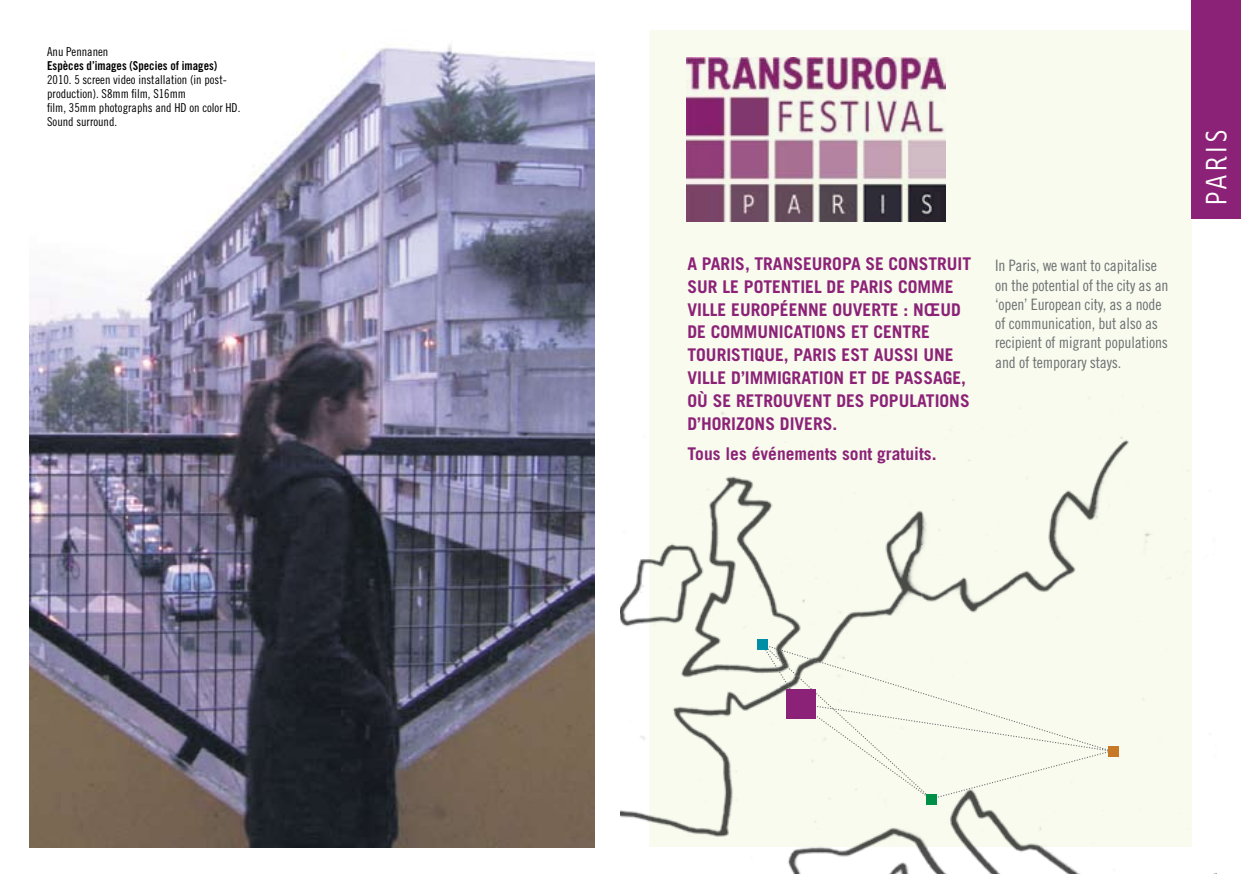
<style>
.page{position:relative;width:1241px;height:874px;background:#fff}
.page>*{position:absolute;margin:0;border:0;box-sizing:border-box;transform-origin:0 0}
.t1{font:33.95px "Tarzana Narrow";letter-spacing:.06em;color:#fff}
.t2{font:700 17.5px/31px "Trade Gothic";color:#8c2277}
.t3{font:15.75px/19.2px "Trade Gothic Cond Eighteen";letter-spacing:-.01em;color:#6d6f71}
.t4{font:12.25px/14px "Trade Gothic Cond Eighteen";color:#000}
.t5{font:12.25px "Trade Gothic Bold Cond Twenty";color:#000}
</style>
<div class="page">
<div style="left:649px;top:30px;width:542px;height:816px;background:#f8fbee"></div>
<img style="left:620px;top:391px;width:572px;height:482px">
<img style="left:686px;top:57px;width:259px;height:164px">
<svg style="left:761px;top:643px;width:350px;height:156px"></svg>
<div style="left:786px;top:689px;width:29px;height:29px;background:#8c2277"></div>
<div style="left:1108px;top:745px;width:10px;height:11px;background:#c77927"></div>
<div style="left:756px;top:638px;width:11px;height:11px;background:#008ea7"></div>
<div style="left:926px;top:793px;width:10px;height:11px;background:#008f46"></div>
<img style="left:30px;top:45px;width:564px;height:802px">
<div style="left:1191px;top:0;width:49px;height:218px;background:#8c2277"></div>
<p class="t4" style="left:47px;top:44px;width:63px">Anu Pennanen</p>
<p class="t5" style="left:47px;top:58px;width:172px">Espèces d’images (Species of images)</p>
<p class="t4" style="left:47px;top:72px;width:195px">2010. 5 screen video installation (in post&shy;production). S8mm film, S16mm<br>film, 35mm photographs and HD on color HD.<br>Sound surround.</p>
<p class="t2" style="left:687px;top:248px;width:33px">A PARIS</p>
<p class="t2" style="left:744px;top:248px;width:29px">, TRANSEUROPA</p>
<p class="t2" style="left:865px;top:248px;width:34px">SE CONSTRUIT</p>
<p class="t2" style="left:687px;top:271px;width:11px">SUR</p>
<p class="t2" style="left:722px;top:271px;width:31px">LE POTENTIEL</p>
<p class="t2" style="left:826px;top:271px;width:42px">DE PARIS</p>
<p class="t2" style="left:897px;top:271px;width:12px">COMME</p>
<p class="t2" style="left:687px;top:293px;width:9px">VILLE</p>
<p class="t2" style="left:731px;top:293px;width:11px">EUROP</p>
<p class="t2" style="left:779px;top:293px;width:19px">ÉENNE</p>
<p class="t2" style="left:832px;top:293px;width:11px">OUVERTE</p>
<p class="t2" style="left:903px;top:293px;width:48px">: NŒUD</p>
<p class="t2" style="left:687px;top:316px;width:34px">DE COMMUNICATIONS</p>
<p class="t2" style="left:850px;top:316px;width:33px">ET CENTRE</p>
<p class="t2" style="left:687px;top:339px;width:10px">TOURISTIQUE</p>
<p class="t2" style="left:783px;top:339px;width:29px">, PARIS</p>
<p class="t2" style="left:841px;top:339px;width:10px">EST</p>
<p class="t2" style="left:873px;top:339px;width:10px">AUSSI</p>
<p class="t2" style="left:923px;top:339px;width:11px">UNE</p>
<p class="t2" style="left:687px;top:362px;width:9px">VILLE</p>
<p class="t2" style="left:731px;top:362px;width:24px">D’IMMIGRATION</p>
<p class="t2" style="left:848px;top:362px;width:56px">ETDEPASSAGE</p>
<p class="t2" style="left:961px;top:362px;width:6px">,</p>
<p class="t2" style="left:687px;top:384px;width:60px">OÙ SE RETROUVENT</p>
<p class="t2" style="left:836px;top:384px;width:10px">DES</p>
<p class="t2" style="left:869px;top:384px;width:10px">POPULATIONS</p>
<p class="t2" style="left:687px;top:407px;width:23px">D’HORI</p>
<p class="t2" style="left:736px;top:407px;width:20px">ZONS</p>
<p class="t2" style="left:779px;top:407px;width:10px">DIVERS</p>
<p class="t2" style="left:687px;top:407px;width:250px;text-indent:145px">.<br>TOUS LES ÉVÉNEMENTS SONT GRATUITS.</p>
<p class="t3" style="left:995px;top:256px;width:175px">In Paris, we want to capitalise on the potential of the city as an ‘open’ European city, as a node of communication, but also as recipient of migrant populations and of temporary stays.</p>
<h1 class="t1" style="left:1195px;top:206px;width:78px;rotate:-90deg">PARIS</h1>
</div>
